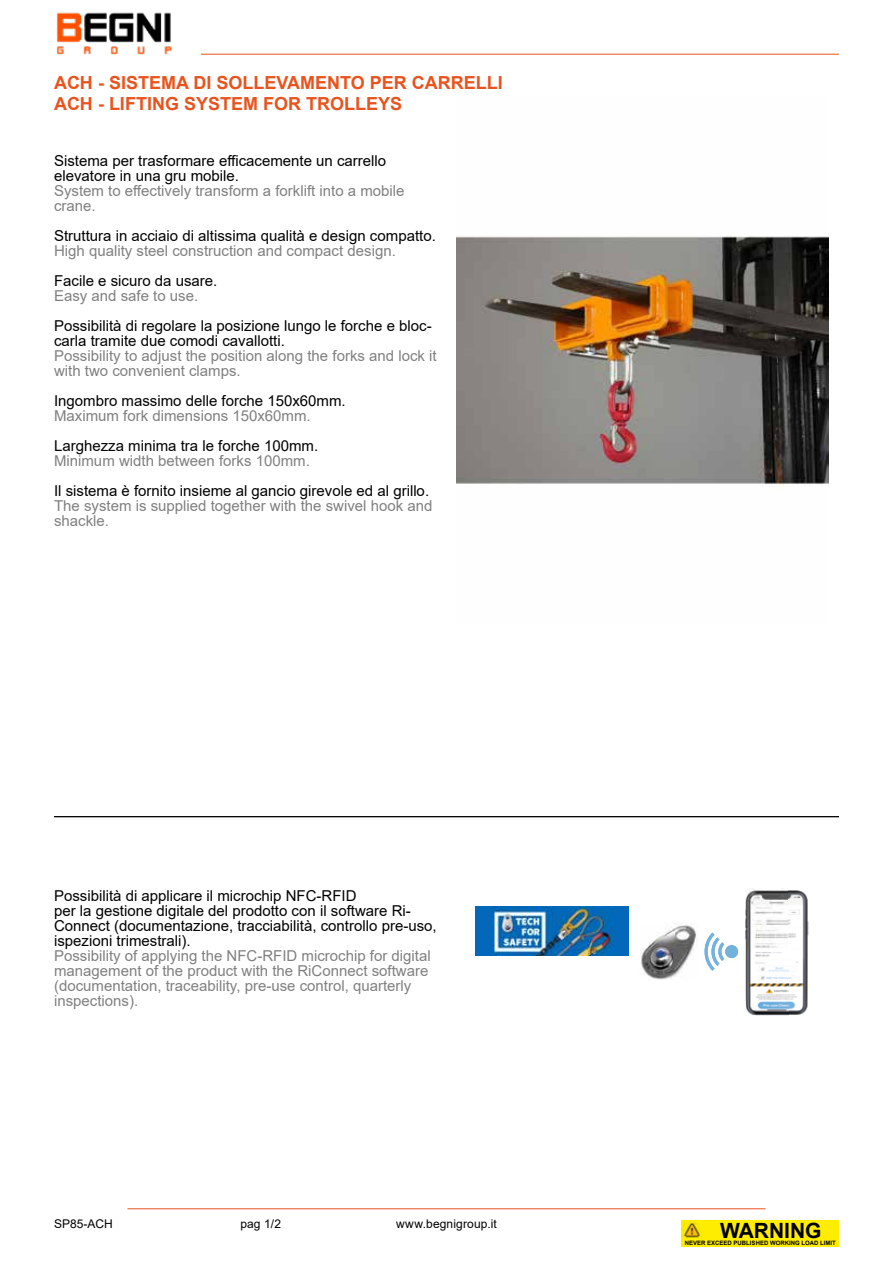
<style>
.page{position:relative;width:893px;height:1263px;background:#fff}
.page>*{position:absolute;margin:0;border:0;box-sizing:border-box;transform-origin:0 0}
.t1{font:700 21px "Arial";color:#000}
.t2{font:700 18px/21.6px "Arial";color:#e9531d}
.t3{font:15px/15px "Arial";color:#000}
.t4{font:15px/15px "Arial";color:#808080}
.t5{font:12px "Arial";letter-spacing:.01em;color:#000}
.t6{font:700 6px "Arial";color:#000}
</style>
<div class="page">
<img style="left:56px;top:12px;width:116px;height:42px">
<hr style="left:201px;top:54px;width:638px;height:1px;background:#e9531d">
<div style="left:682px;top:1220px;width:157px;height:26px;background:#ffed00"></div>
<img style="left:682px;top:1221px;width:20px;height:17px">
<hr style="left:127px;top:1208px;width:638px;height:1px;background:#e9531d">
<img style="left:475px;top:906px;width:153px;height:50px">
<img style="left:641px;top:923px;width:55px;height:57px">
<img style="left:788px;top:890px;width:21px;height:125px">
<hr style="left:54px;top:816px;width:785px;height:1px;background:#000">
<img style="left:745px;top:888px;width:43px;height:127px">
<div style="left:725px;top:945px;width:13px;height:13px;background:#73b2dd;border-radius:50%"></div>
<svg style="left:704px;top:932px;width:20px;height:39px"></svg>
<img style="left:457px;top:236px;width:371px;height:251px">
<p class="t2" style="left:54px;top:72px;width:450px">ACH - SISTEMA DI SOLLEVAMENTO PER CARRELLI<br>ACH - LIFTING SYSTEM FOR TROLLEYS</p>
<p class="t3" style="left:54px;top:153px;width:334px">Sistema per trasformare efficacemente un carrello elevatore in una gru mobile.</p>
<p class="t4" style="left:54px;top:183px;width:352px">System to effectively transform a forklift into a mobile crane.</p>
<p class="t3" style="left:54px;top:228px;width:383px">Struttura in acciaio di altissima qualità e design compatto.</p>
<p class="t4" style="left:54px;top:243px;width:343px">High quality steel construction and compact design.</p>
<p class="t3" style="left:54px;top:273px;width:165px">Facile e sicuro da usare.</p>
<p class="t4" style="left:54px;top:288px;width:146px">Easy and safe to use.</p>
<p class="t3" style="left:54px;top:318px;width:379px">Possibilità di regolare la posizione lungo le forche e bloc&shy;carla tramite due comodi cavallotti.</p>
<p class="t4" style="left:54px;top:348px;width:384px">Possibility to adjust the position along the forks and lock it with two convenient clamps.</p>
<p class="t3" style="left:54px;top:393px;width:293px">Ingombro massimo delle forche 150x60mm.</p>
<p class="t4" style="left:54px;top:408px;width:258px">Maximum fork dimensions 150x60mm.</p>
<p class="t3" style="left:54px;top:438px;width:266px">Larghezza minima tra le forche 100mm.</p>
<p class="t4" style="left:54px;top:453px;width:257px">Minimum width between forks 100mm.</p>
<p class="t3" style="left:54px;top:483px;width:377px">Il sistema è fornito insieme al gancio girevole ed al grillo.</p>
<p class="t4" style="left:54px;top:498px;width:380px">The system is supplied together with the swivel hook and shackle.</p>
<p class="t3" style="left:54px;top:888px;width:384px">Possibilità di applicare il microchip NFC-RFID<br>per la gestione digitale del prodotto con il software Ri-Connect (documentazione, tracciabilità, controllo pre-uso, ispezioni trimestrali).</p>
<p class="t4" style="left:54px;top:948px;width:378px">Possibility of applying the NFC-RFID microchip for digital management of the product with the RiConnect software (documentation, traceability, pre-use control, quarterly inspections).</p>
<p class="t5" style="left:54px;top:1216px;width:60px">SP85-ACH</p>
<p class="t5" style="left:274px;top:1216px;width:8px">2</p>
<p class="t5" style="left:241px;top:1216px;width:42px">pag 1/1</p>
<p class="t5" style="left:396px;top:1216px;width:102px">www.begnigroup.it</p>
<h1 class="t1" style="left:720px;top:1215px;width:103px">WARNING</h1>
<p class="t6" style="left:685px;top:1239px;width:152px">NEVER EXCEED PUBLISHED WORKING LOAD LIMIT</p>
</div>
